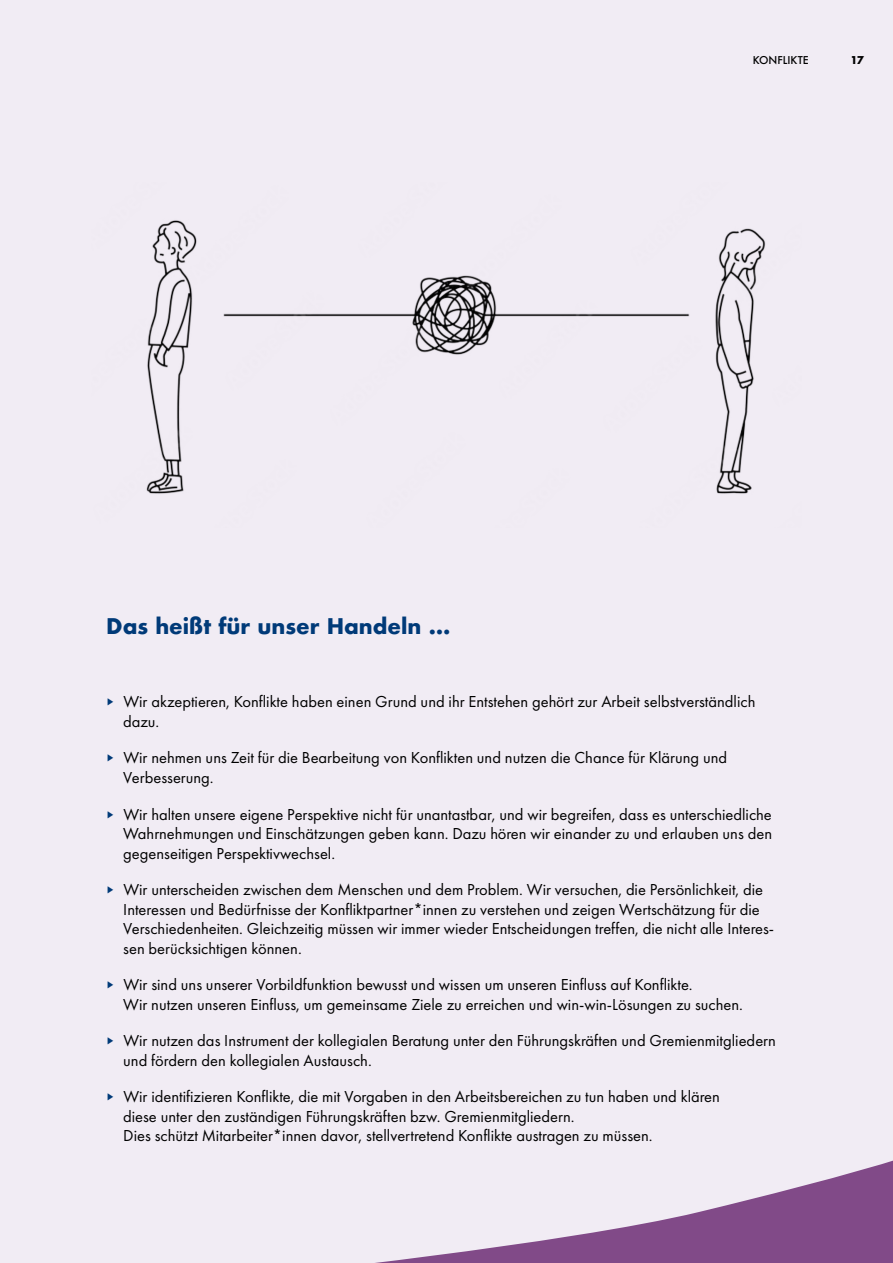
<style>
.page{position:relative;width:893px;height:1263px;background:#f1ecf4}
.page>*{position:absolute;margin:0;border:0;box-sizing:border-box;transform-origin:0 0}
.t1{font:700 21px "Futura";color:#003a78}
.t2{font:16.5px/19.5px "Futura PT";color:#000}
.t3{font:500 10.5px "Futura";color:#000}
.t4{font:700 10.5px "Futura";color:#000}
.s1{font-family:"Fira Sans";color:#003a78}
</style>
<div class="page">
<img style="left:146px;top:220px;width:620px;height:274px">
<svg style="left:375px;top:1160px;width:518px;height:103px"></svg>
<p class="t3" style="left:753px;top:53px;width:58px">KONFLIKTE</p>
<p class="t4" style="left:850px;top:52px;width:15px">17</p>
<p class="t1" style="left:106px;top:611px;width:345px">Das heißt für unser Handeln …</p>
<p class="t2" style="left:123px;top:692px;width:634px;text-indent:-17px"><span class="s1">▸</span> Wir akzeptieren, Konflikte haben einen Grund und ihr Entstehen gehört zur Arbeit selbstverständlich dazu.</p>
<p class="t2" style="left:123px;top:748px;width:605px;text-indent:-17px"><span class="s1">▸</span> Wir nehmen uns Zeit für die Bearbeitung von Konflikten und nutzen die Chance für Klärung und<br>Verbesserung.</p>
<p class="t2" style="left:123px;top:804px;width:650px;text-align:justify;text-indent:-17px"><span class="s1">▸</span> Wir halten unsere eigene Perspektive nicht für unantastbar, und wir begreifen, dass es unterschiedliche Wahrnehmungen und Einschätzungen geben kann. Dazu hören wir einander zu und erlauben uns den gegenseitigen Perspektivwechsel.</p>
<p class="t2" style="left:123px;top:880px;width:652px;text-indent:-17px"><span class="s1">▸</span> Wir unterscheiden zwischen dem Menschen und dem Problem. Wir versuchen, die Persönlichkeit, die Interessen und Bedürfnisse der Konfliktpartner*innen zu verstehen und zeigen Wertschätzung für die Verschiedenheiten. Gleichzeitig müssen wir immer wieder Entscheidungen treffen, die nicht alle Interes&shy;sen berücksichtigen können.</p>
<p class="t2" style="left:123px;top:975px;width:621px;text-indent:-17px"><span class="s1">▸</span> Wir sind uns unserer Vorbildfunktion bewusst und wissen um unseren Einfluss auf Konflikte.<br>Wir nutzen unseren Einfluss, um gemeinsame Ziele zu erreichen und win-win-Lösungen zu suchen.</p>
<p class="t2" style="left:123px;top:1031px;width:654px;text-indent:-17px"><span class="s1">▸</span> Wir nutzen das Instrument der kollegialen Beratung unter den Führungskräften und Gremienmitgliedern und fördern den kollegialen Austausch.</p>
<p class="t2" style="left:123px;top:1087px;width:598px;text-indent:-17px"><span class="s1">▸</span> Wir identifizieren Konflikte, die mit Vorgaben in den Arbeitsbereichen zu tun haben und klären diese unter den zuständigen Führungskräften bzw. Gremienmitgliedern.<br>Dies schützt Mitarbeiter*innen davor, stellvertretend Konflikte austragen zu müssen.</p>
</div>
